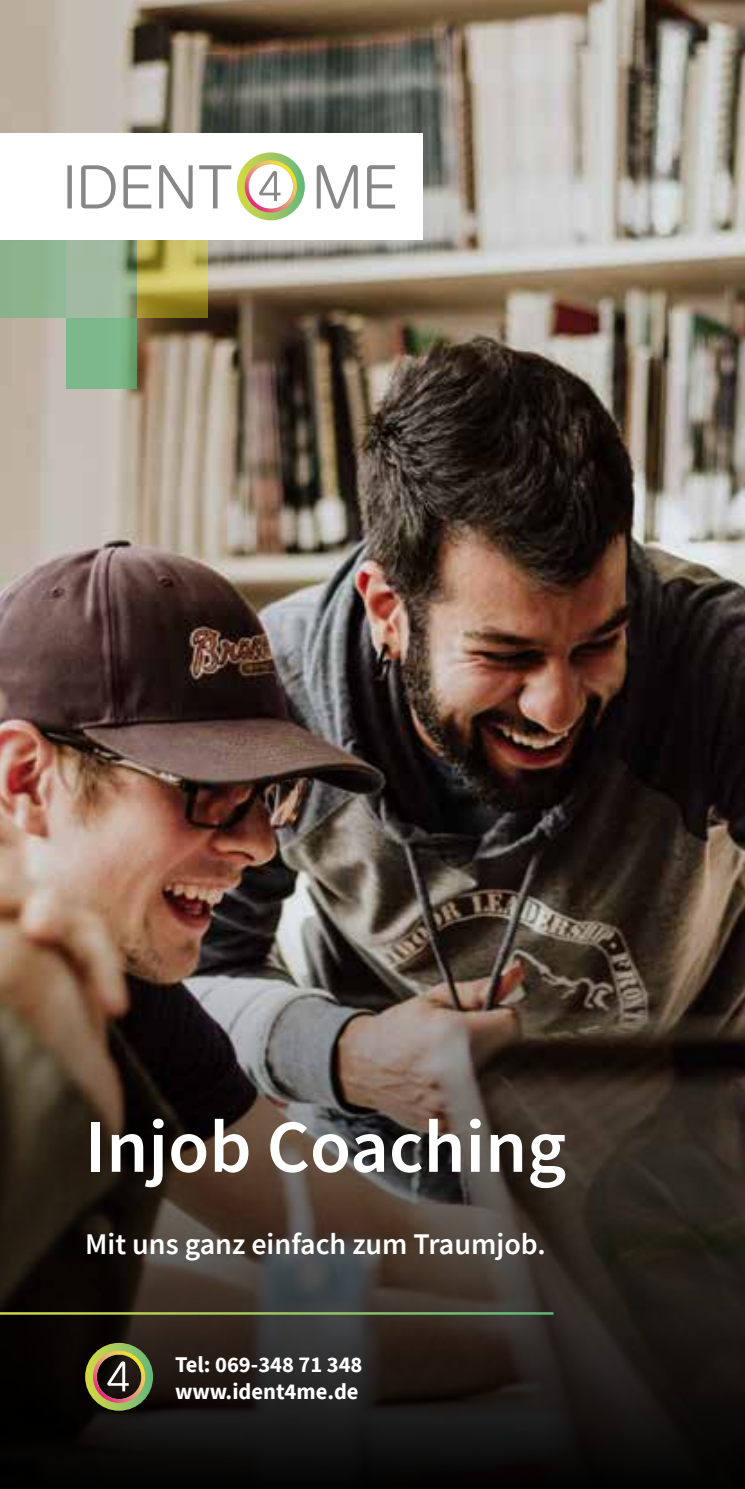
<style>
.page{position:relative;width:745px;height:1489px;background:#fff}
.page>*{position:absolute;margin:0;border:0;box-sizing:border-box;transform-origin:0 0}
.t1{font:600 75px "Source Sans Pro";color:#fff}
.t2{font:600 30px "Source Sans Pro";color:#fff}
.t3{font:700 22.5px/27px "Source Sans Pro";color:#fff}
</style>
<div class="page">
<img style="left:0;top:0;width:744px;height:922px">
<svg style="left:0;top:922px;width:744px;height:566px;background:#382f28"></svg>
<div style="left:0;top:133px;width:422px;height:106px;background:#fff"></div>
<svg style="left:67px;top:152px;width:328px;height:68px"></svg>
<div style="left:0;top:239px;width:66px;height:78px;background:#8db38d"></div>
<svg style="left:66px;top:239px;width:70px;height:78px;background:#9bb498"></svg>
<svg style="left:136px;top:239px;width:71px;height:78px;background:#b1a44a"></svg>
<svg style="left:66px;top:317px;width:70px;height:71px;background:#7ab588"></svg>
<svg style="left:85px;top:1342px;width:68px;height:68px;background:#66653c"></svg>
<hr style="left:0;top:1311px;width:553px;height:3px;background:#fff">
<h1 class="t1" style="left:85px;top:1097px;width:482px">Injob Coaching</h1>
<h2 class="t2" style="left:85px;top:1224px;width:462px">Mit uns ganz einfach zum Traumjob.</h2>
<p class="t3" style="left:175px;top:1350px;width:189px">Tel: 069-348 71 348 www.ident4me.de</p>
</div>
